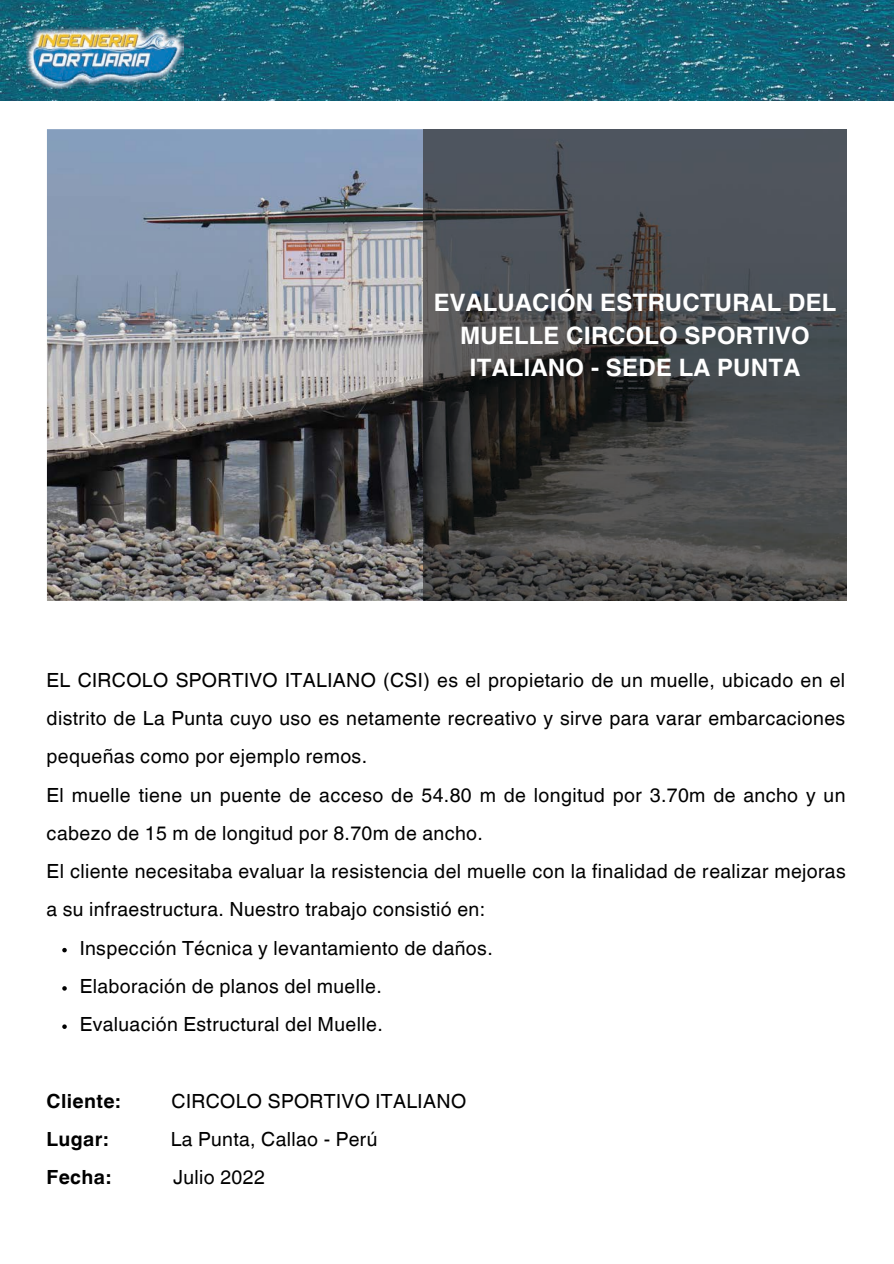
<style>
.page{position:relative;width:894px;height:1264px;background:#fff}
.page>*{position:absolute;margin:0;border:0;box-sizing:border-box;transform-origin:0 0}
.t1{font:700 24px/32.7px "Helvetica Hebrew";letter-spacing:.01em;color:#fff;text-align:center}
.t2{font:19.5px "Helvetica Hebrew";letter-spacing:.02em;color:#000}
.t3{font:700 19.5px "Helvetica Hebrew";letter-spacing:.02em;color:#000}
</style>
<div class="page">
<img style="left:0;top:0;width:893px;height:101px">
<img style="left:27px;top:28px;width:156px;height:61px">
<img style="left:47px;top:129px;width:377px;height:471px">
<img style="left:424px;top:129px;width:422px;height:471px">
<svg style="left:62px;top:947px;width:5px;height:5px"></svg>
<svg style="left:62px;top:986px;width:5px;height:4px"></svg>
<svg style="left:62px;top:1024px;width:5px;height:4px"></svg>
<p class="t1" style="left:433px;top:289px;width:404px">EVALUACIÓN ESTRUCTURAL DEL<br>MUELLE CIRCOLO SPORTIVO<br>ITALIANO - SEDE LA PUNTA</p>
<p class="t2" style="left:46px;top:673px;width:800px">EL CIRCOLO SPORTIVO ITALIANO (CSI) es el propietario de un muelle, ubicado en el</p>
<p class="t2" style="left:46px;top:711px;width:800px">distrito de La Punta cuyo uso es netamente recreativo y sirve para varar embarcaciones</p>
<p class="t2" style="left:46px;top:749px;width:322px">pequeñas como por ejemplo remos.</p>
<p class="t2" style="left:46px;top:787px;width:800px">El muelle tiene un puente de acceso de 54.80 m de longitud por 3.70m de ancho y un</p>
<p class="t2" style="left:47px;top:826px;width:437px">cabezo de 15 m de longitud por 8.70m de ancho.</p>
<p class="t2" style="left:47px;top:864px;width:800px">El cliente necesitaba evaluar la resistencia del muelle con la finalidad de realizar mejoras</p>
<p class="t2" style="left:46px;top:902px;width:440px">a su infraestructura. Nuestro trabajo consistió en:</p>
<p class="t2" style="left:80px;top:940px;width:414px">Inspección Técnica y levantamiento de daños.</p>
<p class="t2" style="left:80px;top:979px;width:303px">Elaboración de planos del muelle.</p>
<p class="t2" style="left:80px;top:1017px;width:304px">Evaluación Estructural del Muelle.</p>
<p class="t3" style="left:46px;top:1093px;width:75px">Cliente:</p>
<p class="t2" style="left:171px;top:1093px;width:296px">CIRCOLO SPORTIVO ITALIANO</p>
<p class="t3" style="left:47px;top:1132px;width:63px">Lugar:</p>
<p class="t2" style="left:171px;top:1132px;width:208px">La Punta, Callao - Perú</p>
<p class="t3" style="left:46px;top:1170px;width:66px">Fecha:</p>
<p class="t2" style="left:173px;top:1170px;width:93px">Julio 2022</p>
</div>
